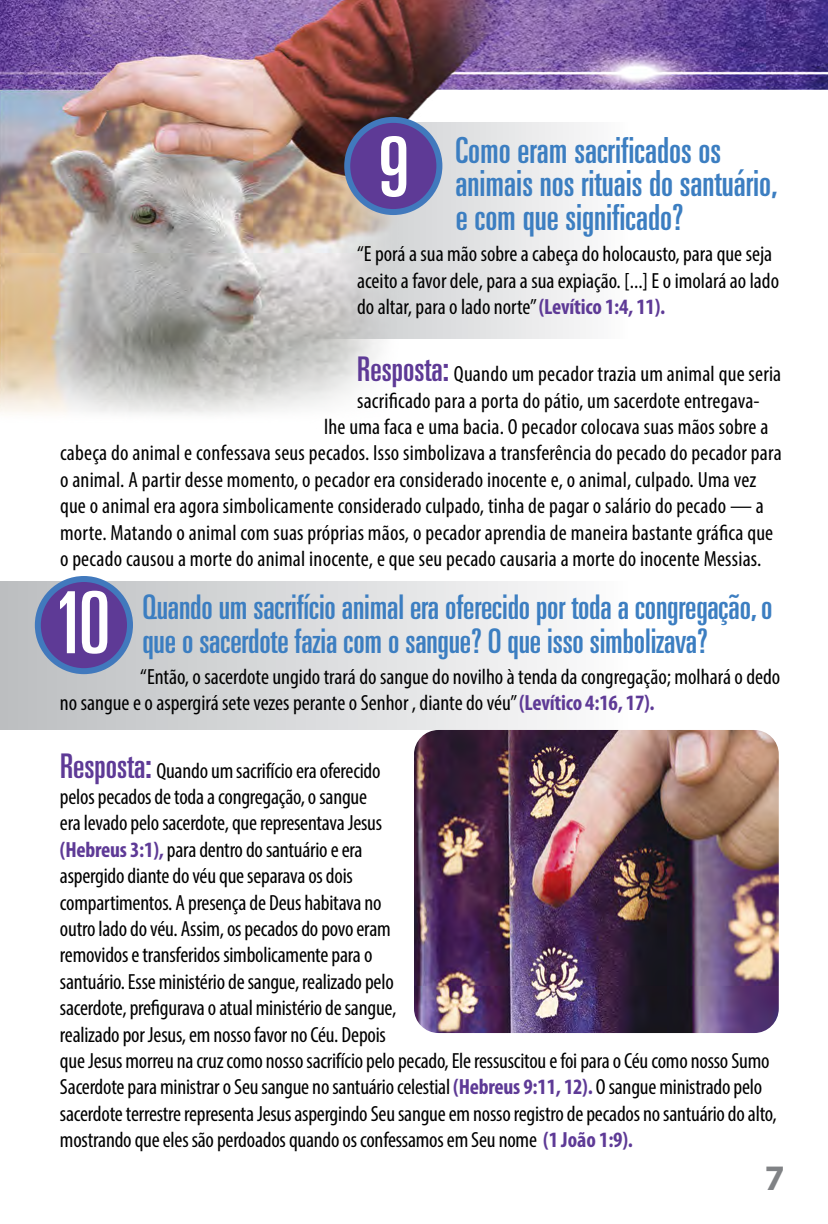
<style>
.page{position:relative;width:828px;height:1224px;background:#fff}
.page>*{position:absolute;margin:0;border:0;box-sizing:border-box;transform-origin:0 0}
.t1{font:ultra-condensed 85.8px "Univers";color:#fff}
.t2{font:ultra-condensed 83px "Univers";color:#fff}
.t3{font:ultra-condensed 36px/34px "Univers";color:#3c7ec1}
.t4{font:700 36px "Myriad Pro";color:#808285}
.t5{font:ultra-condensed 34px/34px "Univers";letter-spacing:-.005em;color:#3c7ec1}
.t6{font:condensed 22px/26.4px "Myriad Pro";letter-spacing:-.005em;color:#000}
.s1{font-weight:700;color:#5e3a96}
.s2{font-family:"Univers";font-stretch:ultra-condensed;font-size:34px;color:#5e3a96}
</style>
<div class="page">
<img style="left:0;top:0;width:828px;height:414px">
<div style="left:0;top:582px;width:628px;height:148px;background:linear-gradient(to right,#b8bcc0,#fdfcfc)"></div>
<div style="left:38px;top:579px;width:92px;height:92px;background:#5e3a96;border-radius:50%"></div>
<div style="left:35px;top:576px;width:98px;height:98px;border:6px solid #4179bd;border-radius:50%"></div>
<div style="left:347px;top:120px;width:92px;height:92px;background:#5e3a96;border-radius:50%"></div>
<div style="left:344px;top:117px;width:98px;height:98px;border:6px solid #4179bd;border-radius:50%"></div>
<img style="left:414px;top:730px;width:365px;height:303px">
<h2 class="t2" style="left:378px;top:120px;width:32px">9</h2>
<h3 class="t3" style="left:456px;top:133px;width:324px">Como eram sacrificados os animais nos rituais do santuário, e com que significado?</h3>
<p class="t6" style="left:357px;top:240px;width:424px">“E porá a sua mão sobre a cabeça do holocausto, para que seja aceito a favor dele, para a sua expiação. [...] E o imolará ao lado do altar, para o lado norte” <span class="s1">(Levítico 1:4, 11).</span></p>
<p class="t6" style="left:357px;top:360px;width:426px"><span class="s2">Resposta:</span> Quando um pecador trazia um animal que seria</p>
<p class="t6" style="left:357px;top:387px;width:404px">sacrificado para a porta do pátio, um sacerdote entregava-</p>
<p class="t6" style="left:324px;top:413px;width:446px">lhe uma faca e uma bacia. O pecador colocava suas mãos sobre a</p>
<p class="t6" style="left:60px;top:440px;width:723px">cabeça do animal e confessava seus pecados. Isso simbolizava a transferência do pecado do pecador para</p>
<p class="t6" style="left:60px;top:466px;width:698px">o animal. A partir desse momento, o pecador era considerado inocente e, o animal, culpado. Uma vez</p>
<p class="t6" style="left:60px;top:492px;width:705px">que o animal era agora simbolicamente considerado culpado, tinha de pagar o salário do pecado — a</p>
<p class="t6" style="left:60px;top:519px;width:715px">morte. Matando o animal com suas próprias mãos, o pecador aprendia de maneira bastante gráfica que</p>
<p class="t6" style="left:60px;top:545px;width:703px">o pecado causou a morte do animal inocente, e que seu pecado causaria a morte do inocente Messias.</p>
<h1 class="t1" style="left:53px;top:574px;width:59px">10</h1>
<h3 class="t5" style="left:143px;top:590px;width:632px">Quando um sacrifício animal era oferecido por toda a congregação, o que o sacerdote fazia com o sangue? O que isso simbolizava?</h3>
<p class="t6" style="left:60px;top:663px;width:722px;text-indent:80px">“Então, o sacerdote ungido trará do sangue do novilho à tenda da congregação; molhará o dedo no sangue e o aspergirá sete vezes perante o Senhor , diante do véu” <span class="s1">(Levítico 4:16, 17).</span></p>
<p class="t6" style="left:60px;top:757px;width:718px"><span class="s2">Resposta:</span> Quando um sacrifício era oferecido<br>pelos pecados de toda a congregação, o sangue<br>era levado pelo sacerdote, que representava Jesus<br><span class="s1">(Hebreus 3:1),</span> para dentro do santuário e era<br>aspergido diante do véu que separava os dois<br>compartimentos. A presença de Deus habitava no<br>outro lado do véu. Assim, os pecados do povo eram<br>removidos e transferidos simbolicamente para o<br>santuário. Esse ministério de sangue, realizado pelo<br>sacerdote, prefigurava o atual ministério de sangue,<br>realizado por Jesus, em nosso favor no Céu. Depois<br>que Jesus morreu na cruz como nosso sacrifício pelo pecado, Ele ressuscitou e foi para o Céu como nosso Sumo Sacerdote para ministrar o Seu sangue no santuário celestial <span class="s1">(Hebreus 9:11, 12).</span> O sangue ministrado pelo sacerdote terrestre representa Jesus aspergindo Seu sangue em nosso registro de pecados no santuário do alto, mostrando que eles são perdoados quando os confessamos em Seu nome <span class="s1">(1 João 1:9).</span></p>
<h3 class="t4" style="left:765px;top:1155px;width:21px">7</h3>
</div>
